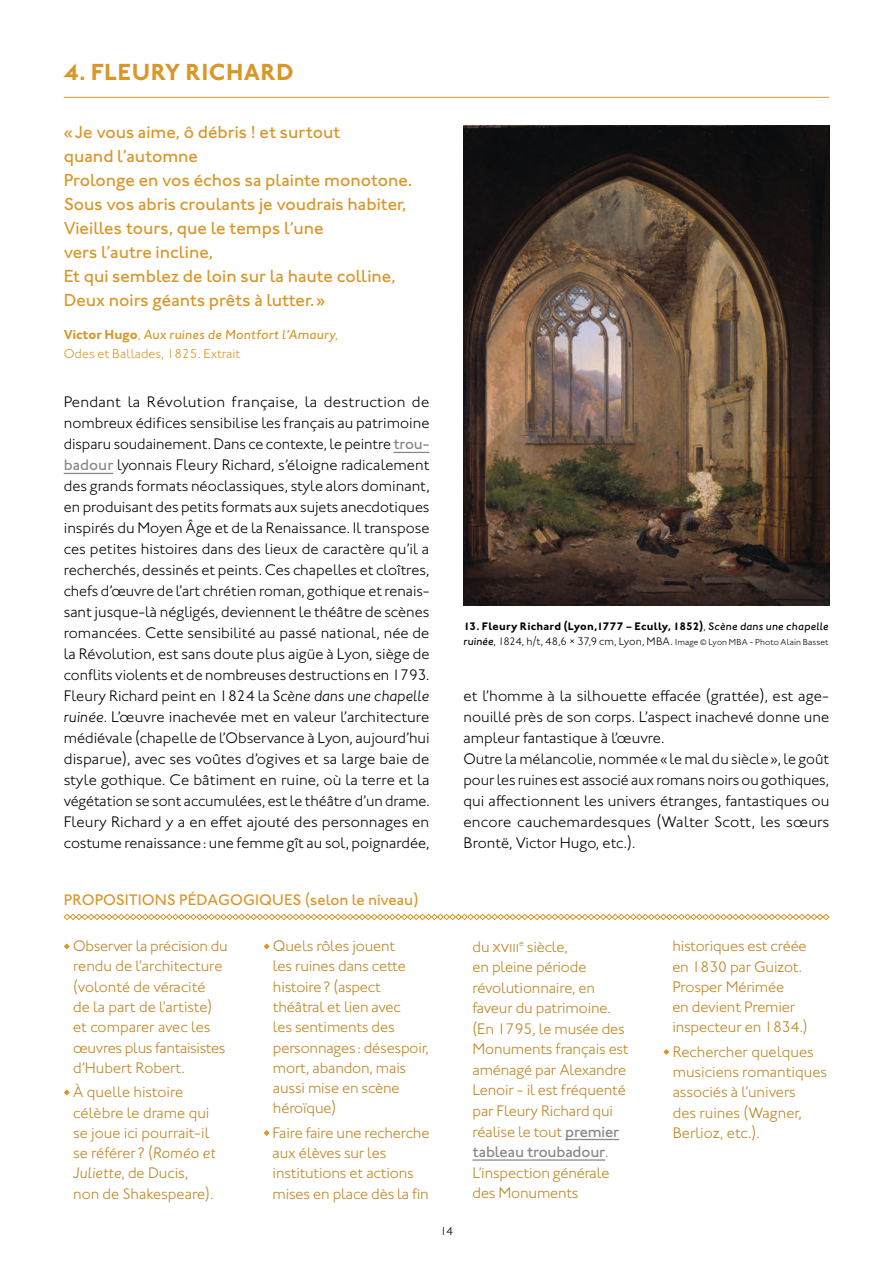
<style>
.page{position:relative;width:893px;height:1263px;background:#fff}
.page>*{position:absolute;margin:0;border:0;box-sizing:border-box;transform-origin:0 0}
.t1{font:700 24px "Johnston ITC Pro";letter-spacing:.015em;color:#d99629}
.t2{font:500 18px/24px "Johnston ITC Pro";color:#d99629}
.t3{font:300 15.75px/21px "Johnston ITC Pro";color:#000;text-align:justify}
.t4{font:300 15.75px/20.2px "Johnston ITC Pro";letter-spacing:-.01em;color:#bd8423}
.t5{font:500 15.75px "Johnston ITC Pro";color:#d99629}
.t6{font:300 13.5px/19.5px "Johnston ITC Pro";color:#d99629}
.t7{font:300 12px "Johnston ITC Pro";color:#000}
.t8{font:700 11.25px/15.8px "Johnston ITC Pro";letter-spacing:.015em;color:#000}
.s1{font-weight:700}
.s2{font-weight:500;font-style:italic}
.s3{font-weight:500;color:#868786}
.s4{font-style:italic}
.s5{font-weight:300}
.s6{font-weight:300;font-size:9px}
</style>
<div class="page">
<hr style="left:64px;top:97px;width:765px;height:1px;background:#d99629">
<hr style="left:393px;top:452px;width:36px;height:1px;background:#868786">
<hr style="left:64px;top:473px;width:49px;height:1px;background:#868786">
<img style="left:463px;top:126px;width:366px;height:479px">
<svg style="left:63px;top:913px;width:767px;height:7px"></svg>
<svg style="left:64px;top:943px;width:6px;height:6px"></svg>
<svg style="left:64px;top:1089px;width:6px;height:6px"></svg>
<svg style="left:264px;top:943px;width:6px;height:6px"></svg>
<svg style="left:264px;top:1130px;width:6px;height:6px"></svg>
<hr style="left:565px;top:1139px;width:54px;height:1px;background:#868786">
<hr style="left:472px;top:1159px;width:133px;height:2px;background:#868786">
<svg style="left:663px;top:1049px;width:6px;height:6px"></svg>
<h1 class="t1" style="left:64px;top:57px;width:232px">4. FLEURY RICHARD</h1>
<p class="t2" style="left:64px;top:120px;width:350px">« Je vous aime, ô débris ! et surtout<br>quand l’automne<br>Prolonge en vos échos sa plainte monotone.<br>Sous vos abris croulants je voudrais habiter, Vieilles tours, que le temps l’une<br>vers l’autre incline,<br>Et qui semblez de loin sur la haute colline, Deux noirs géants prêts à lutter. »</p>
<p class="t6" style="left:64px;top:324px;width:276px"><span class="s1">Victor Hugo</span>, <span class="s2">Aux ruines de Montfort l’Amaury</span>,<br>Odes et Ballades, 1825. Extrait</p>
<p class="t3" style="left:64px;top:392px;width:367px">Pendant la Révolution française, la destruction de nombreux édifices sensibilise les français au patrimoine disparu soudainement. Dans ce contexte, le peintre <span class="s3">trou&shy;badour</span> lyonnais Fleury Richard, s’éloigne radicalement des grands formats néoclassiques, style alors dominant, en produisant des petits formats aux sujets anecdotiques inspirés du Moyen Âge et de la Renaissance. Il transpose ces petites histoires dans des lieux de caractère qu’il a recherchés, dessinés et peints. Ces chapelles et cloîtres, chefs d’œuvre de l’art chrétien roman, gothique et renais&shy;sant jusque-là négligés, deviennent le théâtre de scènes romancées. Cette sensibilité au passé national, née de la Révolution, est sans doute plus aigüe à Lyon, siège de conflits violents et de nombreuses destructions en 1793.<br>Fleury Richard peint en 1824 la <span class="s4">Scène dans une chapelle ruinée</span>. L’œuvre inachevée met en valeur l’architecture médiévale (chapelle de l’Observance à Lyon, aujourd’hui disparue), avec ses voûtes d’ogives et sa large baie de style gothique. Ce bâtiment en ruine, où la terre et la végétation se sont accumulées, est le théâtre d’un drame.<br>Fleury Richard y a en effet ajouté des personnages en costume renaissance: une femme gît au sol, poignardée,</p>
<p class="t8" style="left:463px;top:618px;width:367px">13. Fleury Richard (Lyon,1777 – Ecully, 1852)<span class="s5">,</span> <span class="s2">Scène dans une chapelle ruinée</span><span class="s5">, 1824, h/t, 48,6 × 37,9 cm, Lyon, MBA.</span> <span class="s6">Image © Lyon MBA - Photo Alain Basset</span></p>
<p class="t3" style="left:463px;top:686px;width:367px;text-align:left">et l’homme à la silhouette effacée (grattée), est age&shy;nouillé près de son corps. L’aspect inachevé donne une ampleur fantastique à l’œuvre.<br>Outre la mélancolie, nommée « le mal du siècle», le goût pour les ruines est associé aux romans noirs ou gothiques, qui affectionnent les univers étranges, fantastiques ou encore cauchemardesques (Walter Scott, les sœurs Brontë, Victor Hugo, etc.).</p>
<p class="t5" style="left:64px;top:891px;width:356px">PROPOSITIONS PÉDAGOGIQUES (selon le niveau)</p>
<p class="t4" style="left:73px;top:936px;width:156px">Observer la précision du rendu de l’architecture (volonté de véracité<br>de la part de l’artiste) et comparer avec les œuvres plus fantaisistes d’Hubert Robert.</p>
<p class="t4" style="left:73px;top:1082px;width:144px">À quelle histoire célèbre le drame qui se joue ici pourrait-il se référer ? (<span class="s4">Roméo et<br>Juliette</span>, de Ducis, non de Shakespeare).</p>
<p class="t4" style="left:273px;top:936px;width:157px">Quels rôles jouent<br>les ruines dans cette histoire? (aspect théâtral et lien avec<br>les sentiments des personnages : désespoir, mort, abandon, mais aussi mise en scène héroïque)</p>
<p class="t4" style="left:273px;top:1122px;width:158px">Faire faire une recherche aux élèves sur les institutions et actions mises en place dès la fin</p>
<p class="t7" style="left:440px;top:1224px;width:14px">14</p>
<p class="t4" style="left:472px;top:936px;width:158px">du xviii<sup>e</sup> siècle,<br>en pleine période révolutionnaire, en faveur du patrimoine. (En 1795, le musée des<br>Monuments français est aménagé par Alexandre<br>Lenoir - il est fréquenté par Fleury Richard qui réalise le tout <span class="s3">premier tableau troubadour</span>.<br>L’inspection générale des Monuments</p>
<p class="t4" style="left:672px;top:936px;width:137px">historiques est créée en 1830 par Guizot.<br>Prosper Mérimée<br>en devient Premier inspecteur en 1834.)</p>
<p class="t4" style="left:673px;top:1041px;width:156px">Rechercher quelques musiciens romantiques associés à l’univers<br>des ruines (Wagner,<br>Berlioz, etc.).</p>
</div>
